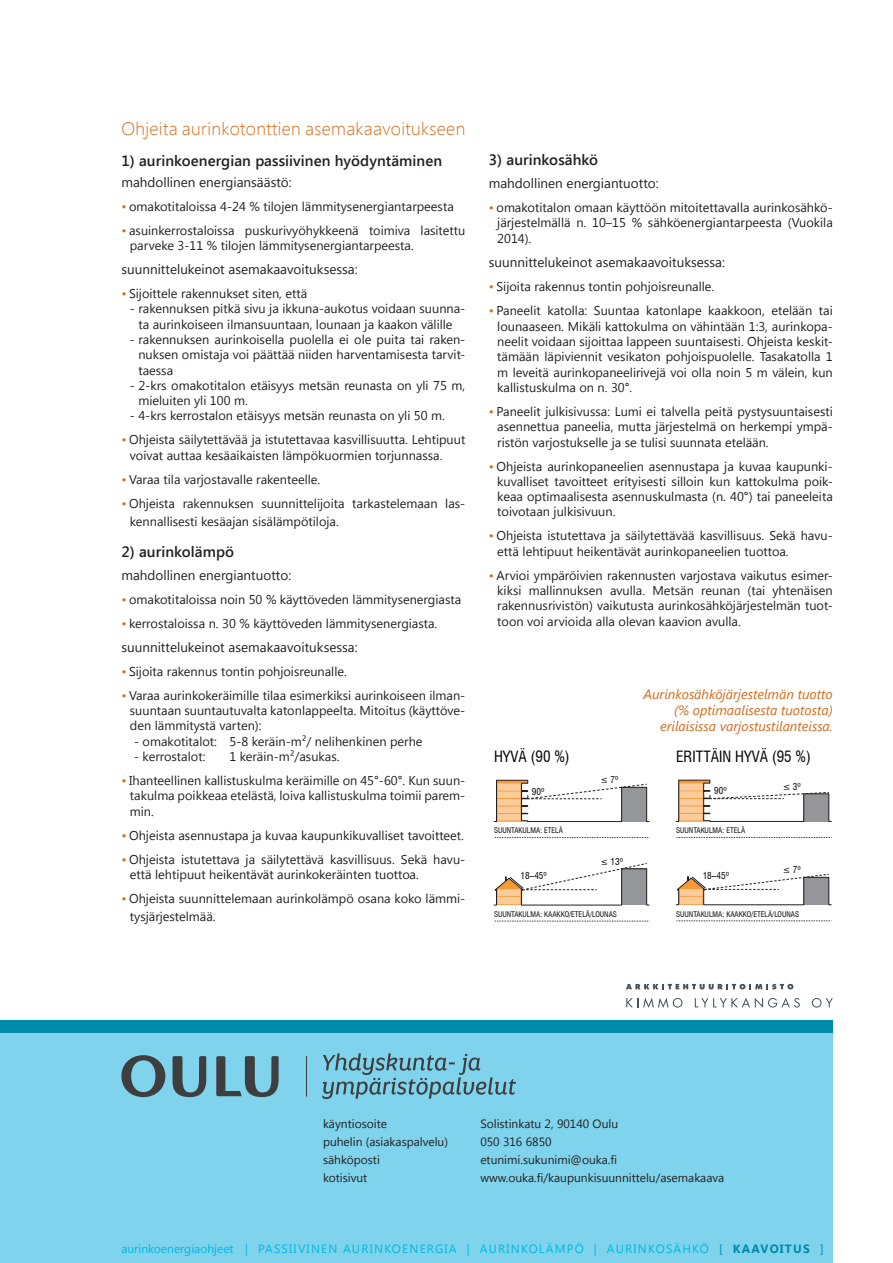
<style>
.page{position:relative;width:893px;height:1263px;background:#fff}
.page>*{position:absolute;margin:0;border:0;box-sizing:border-box;transform-origin:0 0}
.t1{font:300 18px "Segoe UI";letter-spacing:.02em;color:#d3691a}
.t2{font:condensed 15.15px "Swiss 721 BT";color:#050504}
.t3{font:600 15px "Segoe UI";letter-spacing:.005em;color:#231f20}
.t4{font:13.5px "Segoe UI";color:#231f20}
.t5{font:italic 13.5px/16.2px "Segoe UI";color:#d3691a;text-align:right}
.t6{font:12.75px/15.3px "Segoe UI";color:#231f20;text-align:justify}
.t7{font:12px "Segoe UI";color:#231f20}
.t8{font:12px "Segoe UI";letter-spacing:.1em;color:#00b8de}
.t9{font:condensed 9.3px "Swiss 721 BT";color:#050504}
.t10{font:condensed 7.65px "Swiss 721 BT";color:#050504}
.s1{color:#d3691a}
.s2{color:#008aaa}
.s3{font-weight:700;color:#008aaa}
</style>
<div class="page">
<div style="left:0;top:1026px;width:833px;height:237px;background:#7fd3ec"></div>
<div style="left:0;top:1020px;width:833px;height:13px;background:#008aaa"></div>
<svg style="left:676px;top:837px;width:156px;height:1px"></svg>
<svg style="left:676px;top:780px;width:156px;height:42px"></svg>
<svg style="left:494px;top:837px;width:156px;height:1px"></svg>
<svg style="left:494px;top:921px;width:156px;height:1px"></svg>
<svg style="left:494px;top:780px;width:156px;height:42px"></svg>
<svg style="left:494px;top:863px;width:156px;height:42px"></svg>
<svg style="left:121px;top:1055px;width:44px;height:42px"></svg>
<svg style="left:173px;top:1056px;width:33px;height:41px"></svg>
<svg style="left:216px;top:1056px;width:63px;height:41px"></svg>
<svg style="left:322px;top:1053px;width:194px;height:46px"></svg>
<hr style="left:306px;top:1056px;width:1px;height:40px;background:#3e3e3f">
<svg style="left:676px;top:920px;width:156px;height:1px"></svg>
<svg style="left:676px;top:874px;width:156px;height:31px"></svg>
<svg style="left:626px;top:984px;width:167px;height:5px"></svg>
<svg style="left:626px;top:998px;width:56px;height:10px"></svg>
<svg style="left:695px;top:998px;width:105px;height:10px"></svg>
<svg style="left:812px;top:998px;width:21px;height:9px"></svg>
<h1 class="t1" style="left:121px;top:116px;width:345px">Ohjeita aurinkotonttien asemakaavoitukseen</h1>
<p class="t3" style="left:121px;top:150px;width:322px">1) aurinkoenergian passiivinen hyödyntäminen</p>
<p class="t4" style="left:121px;top:173px;width:172px">mahdollinen energiansäästö:</p>
<p class="t6" style="left:121px;top:198px;width:334px"><span class="s1">•</span> omakotitaloissa 4-24 % tilojen lämmitysenergiantarpeesta</p>
<p class="t6" style="left:130px;top:222px;width:337px;text-indent:-9px"><span class="s1">•</span> asuinkerrostaloissa puskurivyöhykkeenä toimiva lasitettu parveke 3-11 % tilojen lämmitysenergiantarpeesta.</p>
<p class="t4" style="left:121px;top:260px;width:238px">suunnittelukeinot asemakaavoituksessa:</p>
<p class="t6" style="left:121px;top:285px;width:187px"><span class="s1">•</span> Sijoittele rakennukset siten, että</p>
<p class="t6" style="left:130px;top:301px;width:337px;text-align:center">- rakennuksen pitkä sivu ja ikkuna-aukotus voidaan suunna&shy;ta aurinkoiseen ilmansuuntaan, lounaan ja kaakon välille</p>
<p class="t6" style="left:138px;top:331px;width:328px;text-indent:-9px">- rakennuksen aurinkoisella puolella ei ole puita tai raken&shy;nuksen omistaja voi päättää niiden harventamisesta tarvit&shy;taessa</p>
<p class="t6" style="left:138px;top:377px;width:328px;text-indent:-9px">- 2-krs omakotitalon etäisyys metsän reunasta on yli 75 m, mieluiten yli 100 m.</p>
<p class="t6" style="left:130px;top:408px;width:316px">- 4-krs kerrostalon etäisyys metsän reunasta on yli 50 m.</p>
<p class="t6" style="left:130px;top:432px;width:337px;text-indent:-9px"><span class="s1">•</span> Ohjeista säilytettävää ja istutettavaa kasvillisuutta. Lehtipuut voivat auttaa kesäaikaisten lämpökuormien torjunnassa.</p>
<p class="t6" style="left:121px;top:471px;width:200px"><span class="s1">•</span> Varaa tila varjostavalle rakenteelle.</p>
<p class="t6" style="left:130px;top:494px;width:337px;line-height:18px;text-indent:-9px"><span class="s1">•</span> Ohjeista rakennuksen suunnittelijoita tarkastelemaan las&shy;kennallisesti kesäajan sisälämpötiloja.</p>
<p class="t3" style="left:121px;top:541px;width:114px">2) aurinkolämpö</p>
<p class="t4" style="left:121px;top:566px;width:171px">mahdollinen energiantuotto:</p>
<p class="t6" style="left:121px;top:591px;width:341px"><span class="s1">•</span> omakotitaloissa noin 50 % käyttöveden lämmitysenergiasta</p>
<p class="t6" style="left:121px;top:615px;width:317px"><span class="s1">•</span> kerrostaloissa n. 30 % käyttöveden lämmitysenergiasta.</p>
<p class="t4" style="left:121px;top:638px;width:238px">suunnittelukeinot asemakaavoituksessa:</p>
<p class="t6" style="left:121px;top:663px;width:227px"><span class="s1">•</span> Sijoita rakennus tontin pohjoisreunalle.</p>
<p class="t6" style="left:130px;top:687px;width:337px;text-indent:-9px"><span class="s1">•</span> Varaa aurinkokeräimille tilaa esimerkiksi aurinkoiseen ilman&shy;suuntaan suuntautuvalta katonlappeelta. Mitoitus (käyttöve&shy;den lämmitystä varten):</p>
<p class="t6" style="left:134px;top:733px;width:290px">- omakotitalot: 5-8 keräin-m²/ nelihenkinen perhe</p>
<p class="t6" style="left:134px;top:748px;width:73px">- kerrostalot:</p>
<p class="t6" style="left:229px;top:748px;width:112px">1 keräin-m²/asukas.</p>
<p class="t6" style="left:130px;top:772px;width:337px;text-indent:-9px"><span class="s1">•</span> Ihanteellinen kallistuskulma keräimille on 45°-60°. Kun suun&shy;takulma poikkeaa etelästä, loiva kallistuskulma toimii parem&shy;min.</p>
<p class="t6" style="left:121px;top:827px;width:344px"><span class="s1">•</span> Ohjeista asennustapa ja kuvaa kaupunkikuvalliset tavoitteet.</p>
<p class="t6" style="left:130px;top:851px;width:337px;text-indent:-9px"><span class="s1">•</span> Ohjeista istutettava ja säilytettävä kasvillisuus. Sekä havu&shy;että lehtipuut heikentävät aurinkokeräinten tuottoa.</p>
<p class="t6" style="left:130px;top:889px;width:337px;line-height:18px;text-indent:-9px"><span class="s1">•</span> Ohjeista suunnittelemaan aurinkolämpö osana koko lämmi&shy;tysjärjestelmää.</p>
<p class="t3" style="left:489px;top:150px;width:111px">3) aurinkosähkö</p>
<p class="t4" style="left:489px;top:174px;width:171px">mahdollinen energiantuotto:</p>
<p class="t6" style="left:497px;top:199px;width:337px;line-height:15.8px;text-indent:-9px"><span class="s1">•</span> omakotitalon omaan käyttöön mitoitettavalla aurinkosähkö&shy;järjestelmällä n. 10–15 % sähköenergiantarpeesta (Vuokila 2014).</p>
<p class="t4" style="left:489px;top:253px;width:238px">suunnittelukeinot asemakaavoituksessa:</p>
<p class="t6" style="left:489px;top:279px;width:227px"><span class="s1">•</span> Sijoita rakennus tontin pohjoisreunalle.</p>
<p class="t6" style="left:497px;top:303px;width:337px;text-indent:-9px"><span class="s1">•</span> Paneelit katolla: Suuntaa katonlape kaakkoon, etelään tai lounaaseen. Mikäli kattokulma on vähintään 1:3, aurinkopa&shy;neelit voidaan sijoittaa lappeen suuntaisesti. Ohjeista keskit&shy;tämään läpiviennit vesikaton pohjoispuolelle. Tasakatolla 1 m leveitä aurinkopaneelirivejä voi olla noin 5 m välein, kun kallistuskulma on n. 30°.</p>
<p class="t6" style="left:497px;top:403px;width:337px;text-indent:-9px"><span class="s1">•</span> Paneelit julkisivussa: Lumi ei talvella peitä pystysuuntaisesti asennettua paneelia, mutta järjestelmä on herkempi ympä&shy;ristön varjostukselle ja se tulisi suunnata etelään.</p>
<p class="t6" style="left:497px;top:458px;width:337px;text-indent:-9px"><span class="s1">•</span> Ohjeista aurinkopaneelien asennustapa ja kuvaa kaupunki&shy;kuvalliset tavoitteet erityisesti silloin kun kattokulma poik&shy;keaa optimaalisesta asennuskulmasta (n. 40°) tai paneeleita toivotaan julkisivuun.</p>
<p class="t6" style="left:497px;top:528px;width:337px;text-indent:-9px"><span class="s1">•</span> Ohjeista istutettava ja säilytettävää kasvillisuus. Sekä havu&shy;että lehtipuut heikentävät aurinkopaneelien tuottoa.</p>
<p class="t6" style="left:497px;top:567px;width:337px;text-indent:-9px"><span class="s1">•</span> Arvioi ympäröivien rakennusten varjostava vaikutus esimer&shy;kiksi mallinnuksen avulla. Metsän reunan (tai yhtenäisen rakennusrivistön) vaikutusta aurinkosähköjärjestelmän tuot&shy;toon voi arvioida alla olevan kaavion avulla.</p>
<p class="t2" style="left:494px;top:560px;width:136px">ERITTÄIN HYVÄ (95 %)</p>
<p class="t9" style="left:532px;top:599px;width:14px">90º</p>
<p class="t2" style="left:494px;top:747px;width:77px">HYVÄ (90 %)</p>
<p class="t9" style="left:532px;top:785px;width:14px">90º</p>
<p class="t10" style="left:494px;top:826px;width:71px">SUUNTAKULMA: ETELÄ</p>
<p class="t9" style="left:520px;top:870px;width:28px">18–45º</p>
<p class="t9" style="left:601px;top:774px;width:20px">≤ 7º</p>
<p class="t9" style="left:601px;top:855px;width:24px">≤ 13º</p>
<p class="t10" style="left:494px;top:909px;width:124px">SUUNTAKULMA: KAAKKO/ETELÄ/LOUNAS</p>
<p class="t5" style="left:644px;top:685px;width:191px">Aurinkosähköjärjestelmän tuotto (% optimaalisesta tuotosta) erilaisissa varjostustilanteissa.</p>
<p class="t2" style="left:676px;top:747px;width:136px">ERITTÄIN HYVÄ (95 %)</p>
<p class="t2" style="left:676px;top:755px;width:136px">ERITTÄIN HYVÄ (95 %)</p>
<p class="t9" style="left:714px;top:785px;width:14px">90º</p>
<p class="t10" style="left:676px;top:826px;width:71px">SUUNTAKULMA: ETELÄ</p>
<p class="t9" style="left:703px;top:870px;width:28px">18–45º</p>
<p class="t9" style="left:783px;top:781px;width:20px">≤ 3º</p>
<p class="t9" style="left:783px;top:864px;width:20px">≤ 7º</p>
<p class="t10" style="left:676px;top:909px;width:124px">SUUNTAKULMA: KAAKKO/ETELÄ/LOUNAS</p>
<p class="t7" style="left:323px;top:1115px;width:65px">käyntiosoite</p>
<p class="t7" style="left:480px;top:1115px;width:139px">Solistinkatu 2, 90140 Oulu</p>
<p class="t7" style="left:323px;top:1133px;width:126px">puhelin (asiakaspalvelu)</p>
<p class="t7" style="left:480px;top:1133px;width:73px">050 316 6850</p>
<p class="t7" style="left:323px;top:1151px;width:58px">sähköposti</p>
<p class="t7" style="left:480px;top:1151px;width:138px">etunimi.sukunimi@ouka.fi</p>
<p class="t7" style="left:323px;top:1169px;width:46px">kotisivut</p>
<p class="t7" style="left:480px;top:1169px;width:245px">www.ouka.fi/kaupunkisuunnittelu/asemakaava</p>
<p class="t8" style="left:121px;top:1240px;width:704px">aurinkoenergiaohjeet | PASSIIVINEN AURINKOENERGIA | AURINKOLÄMPÖ | AURINKOSÄHKÖ <span class="s2">[</span> <span class="s3">KAAVOITUS</span> <span class="s2">]</span></p>
</div>
